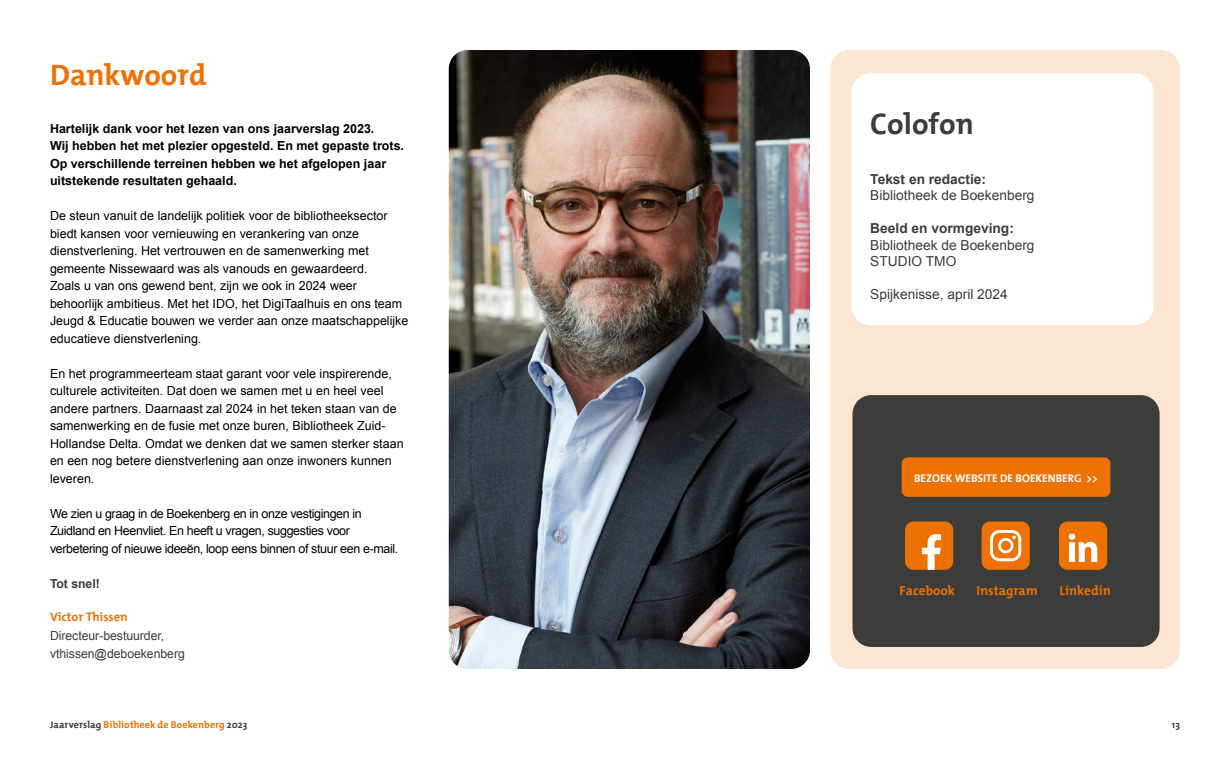
<style>
.page{position:relative;width:1230px;height:769px;background:#fff}
.page>*{position:absolute;margin:0;border:0;box-sizing:border-box;transform-origin:0 0}
.t1{font:700 30px "The Mix";color:#ee7203}
.t2{font:700 30px "The Mix";color:#3c3c3b}
.t3{font:13.75px/16.5px "Arial";color:#3c3c3b}
.t4{font:700 13.75px "Arial";color:#3c3c3b}
.t5{font:700 13.38px "The Mix";color:#ee7203}
.t6{font:12.5px/17.5px "Arial";color:#000}
.t7{font:700 12.5px/17.5px "Arial";color:#000}
.t8{font:12.5px/17.5px "Arial";letter-spacing:-.03em;color:#000}
.t9{font:12.5px/17.5px "Arial";letter-spacing:-.005em;color:#3c3c3b}
.t10{font:700 12.5px "The Mix";color:#ee7203}
.t11{font:700 12.5px "Arial";letter-spacing:-.005em;color:#3c3c3b}
.t12{font:700 11.25px "The Mix";color:#fff}
.t13{font:700 10px "The Mix";letter-spacing:.01em;color:#ee7203}
.t14{font:700 10px "The Mix";color:#3c3c3b}
.s1{color:#3c3c3b}
</style>
<div class="page">
<div style="left:830px;top:50px;width:350px;height:619px;background:#fde6d1;border-radius:19px"></div>
<div style="left:852px;top:395px;width:308px;height:252px;background:#3c3c3b;border-radius:19px"></div>
<div style="left:902px;top:457px;width:208px;height:40px;background:#ee7203;border-radius:6px"></div>
<div style="left:982px;top:521px;width:48px;height:49px;background:#ee7203;border-radius:8px"></div>
<svg style="left:990px;top:530px;width:31px;height:31px"></svg>
<div style="left:905px;top:521px;width:48px;height:49px;background:#ee7203;border-radius:8px"></div>
<svg style="left:922px;top:534px;width:19px;height:36px"></svg>
<div style="left:1059px;top:521px;width:48px;height:49px;background:#ee7203;border-radius:8px"></div>
<svg style="left:1069px;top:534px;width:28px;height:28px"></svg>
<div style="left:852px;top:73px;width:301px;height:252px;background:#fff;border-radius:19px"></div>
<img style="left:449px;top:50px;width:361px;height:619px">
<h1 class="t1" style="left:50px;top:49px;width:158px">Dankwoord</h1>
<p class="t7" style="left:50px;top:120px;width:356px">Hartelijk dank voor het lezen van ons jaarverslag 2023.<br>Wij hebben het met plezier opgesteld. En met gepaste trots.<br>Op verschillende terreinen hebben we het afgelopen jaar uitstekende resultaten gehaald.</p>
<p class="t6" style="left:50px;top:207px;width:360px">De steun vanuit de landelijk politiek voor de bibliotheeksector biedt kansen voor vernieuwing en verankering van onze dienstverlening. Het vertrouwen en de samenwerking met gemeente Nissewaard was als vanouds en gewaardeerd.<br>Zoals u van ons gewend bent, zijn we ook in 2024 weer behoorlijk ambitieus. Met het IDO, het DigiTaalhuis en ons team Jeugd &amp; Educatie bouwen we verder aan onze maatschappelijke educatieve dienstverlening.</p>
<p class="t6" style="left:50px;top:364px;width:355px">En het programmeerteam staat garant voor vele inspirerende, culturele activiteiten. Dat doen we samen met u en heel veel andere partners. Daarnaast zal 2024 in het teken staan van de samenwerking en de fusie met onze buren, Bibliotheek Zuid-Hollandse Delta. Omdat we denken dat we samen sterker staan en een nog betere dienstverlening aan onze inwoners kunnen leveren.</p>
<p class="t8" style="left:50px;top:504px;width:350px">We zien u graag in de Boekenberg en in onze vestigingen in<br>Zuidland en Heenvliet. En heeft u vragen, suggesties voor verbetering of nieuwe ideeën, loop eens binnen of stuur een e-mail.</p>
<p class="t11" style="left:50px;top:575px;width:51px">Tot snel!</p>
<p class="t10" style="left:50px;top:607px;width:79px">Victor Thissen</p>
<p class="t9" style="left:50px;top:627px;width:136px">Directeur-bestuurder, vthissen@deboekenberg</p>
<h1 class="t2" style="left:870px;top:99px;width:105px">Colofon</h1>
<p class="t4" style="left:870px;top:170px;width:117px">Tekst en redactie:</p>
<p class="t3" style="left:870px;top:187px;width:166px">Bibliotheek de Boekenberg</p>
<p class="t4" style="left:870px;top:219px;width:145px">Beeld en vormgeving:</p>
<p class="t3" style="left:870px;top:237px;width:166px">Bibliotheek de Boekenberg<br>STUDIO TMO</p>
<p class="t3" style="left:870px;top:286px;width:139px">Spijkenisse, april 2024</p>
<p class="t12" style="left:914px;top:468px;width:185px">BEZOEK WEBSITE DE BOEKENBERG &gt;&gt;</p>
<p class="t5" style="left:900px;top:579px;width:57px">Facebook</p>
<p class="t5" style="left:977px;top:579px;width:63px">Instagram</p>
<p class="t5" style="left:1060px;top:579px;width:53px">Linkedin</p>
<p class="t13" style="left:50px;top:716px;width:199px"><span class="s1">Jaarverslag</span> Bibliotheek de Boekenberg <span class="s1">2023</span></p>
<p class="t14" style="left:1172px;top:716px;width:10px">13</p>
</div>
